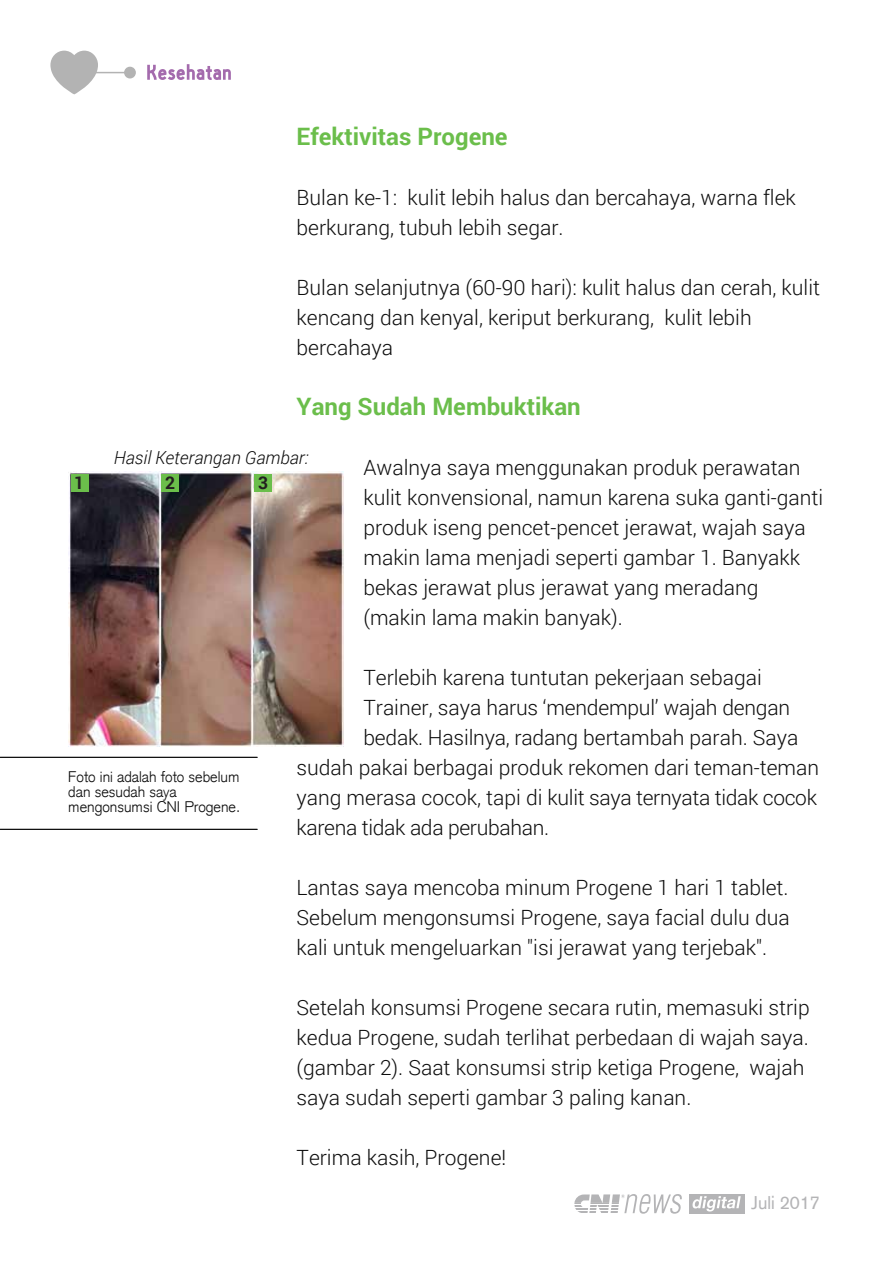
<style>
.page{position:relative;width:893px;height:1263px;background:#fff}
.page>*{position:absolute;margin:0;border:0;box-sizing:border-box;transform-origin:0 0}
.t1{font:700 24px "Roboto";color:#6bbe4b}
.t2{font:300 21px/30px "Roboto";color:#0d0d0d}
.t3{font:italic 300 18px "Roboto";color:#0d0d0d}
.t4{font:18px "Akzidenz Grotesk CE";color:#b4b4b6}
.t5{font:700 17.55px "Roboto";color:#231f20}
.t6{font:300 15px/15px "Akzidenz Grotesk";color:#0d0d0d}
</style>
<div class="page">
<hr style="left:0;top:757px;width:257px;height:1px;background:#0d0d0d">
<hr style="left:0;top:829px;width:257px;height:1px;background:#0d0d0d">
<svg style="left:147px;top:64px;width:84px;height:16px"></svg>
<div style="left:124px;top:67px;width:12px;height:11px;background:#b3b3b3;border-radius:50%"></div>
<hr style="left:89px;top:72px;width:40px;height:1px;background:#b3b3b3">
<svg style="left:50px;top:51px;width:48px;height:43px"></svg>
<img style="left:68px;top:472px;width:275px;height:275px">
<div style="left:71px;top:474px;width:17px;height:18px;background:#6bbe4b"></div>
<div style="left:161px;top:474px;width:18px;height:18px;background:#6bbe4b"></div>
<div style="left:254px;top:474px;width:17px;height:18px;background:#6bbe4b"></div>
<div style="left:689px;top:1194px;width:55px;height:19px;background:#b4b4b6"></div>
<svg style="left:692px;top:1196px;width:49px;height:15px"></svg>
<svg style="left:574px;top:1194px;width:108px;height:20px"></svg>
<p class="t1" style="left:297px;top:120px;width:213px">Efektivitas Progene</p>
<p class="t2" style="left:297px;top:182px;width:501px">Bulan ke-1: kulit lebih halus dan bercahaya, warna flek berkurang, tubuh lebih segar.</p>
<p class="t2" style="left:297px;top:272px;width:525px">Bulan selanjutnya (60-90 hari): kulit halus dan cerah, kulit kencang dan kenyal, keriput berkurang, kulit lebih bercahaya</p>
<p class="t1" style="left:297px;top:390px;width:286px">Yang Sudah Membuktikan</p>
<p class="t2" style="left:363px;top:452px;width:461px">Awalnya saya menggunakan produk perawatan kulit konvensional, namun karena suka ganti-ganti produk iseng pencet-pencet jerawat, wajah saya makin lama menjadi seperti gambar 1. Banyakk bekas jerawat plus jerawat yang meradang (makin lama makin banyak).</p>
<p class="t2" style="left:363px;top:662px;width:400px">Terlebih karena tuntutan pekerjaan sebagai</p>
<p class="t2" style="left:363px;top:692px;width:428px">Trainer, saya harus ‘mendempul’ wajah dengan</p>
<p class="t2" style="left:363px;top:722px;width:436px">bedak. Hasilnya, radang bertambah parah. Saya</p>
<p class="t2" style="left:297px;top:752px;width:524px">sudah pakai berbagai produk rekomen dari teman-teman</p>
<p class="t2" style="left:297px;top:782px;width:522px">yang merasa cocok, tapi di kulit saya ternyata tidak cocok</p>
<p class="t2" style="left:297px;top:812px;width:254px">karena tidak ada perubahan.</p>
<p class="t2" style="left:297px;top:872px;width:495px;text-align:justify">Lantas saya mencoba minum Progene 1 hari 1 tablet.<br>Sebelum mengonsumsi Progene, saya facial dulu dua kali untuk mengeluarkan "isi jerawat yang terjebak".</p>
<p class="t2" style="left:297px;top:992px;width:515px">Setelah konsumsi Progene secara rutin, memasuki strip kedua Progene, sudah terlihat perbedaan di wajah saya. (gambar 2). Saat konsumsi strip ketiga Progene, wajah saya sudah seperti gambar 3 paling kanan.</p>
<p class="t2" style="left:297px;top:1142px;width:211px">Terima kasih, Progene!</p>
<p class="t3" style="left:114px;top:445px;width:196px">Hasil Keterangan Gambar:</p>
<p class="t5" style="left:74px;top:470px;width:12px">1</p>
<p class="t5" style="left:165px;top:470px;width:12px">2</p>
<p class="t5" style="left:258px;top:470px;width:12px">3</p>
<p class="t6" style="left:68px;top:769px;width:173px">Foto ini adalah foto sebelum dan sesudah saya mengonsumsi CNI Progene.</p>
<p class="t4" style="left:751px;top:1191px;width:70px">Juli 2017</p>
</div>
